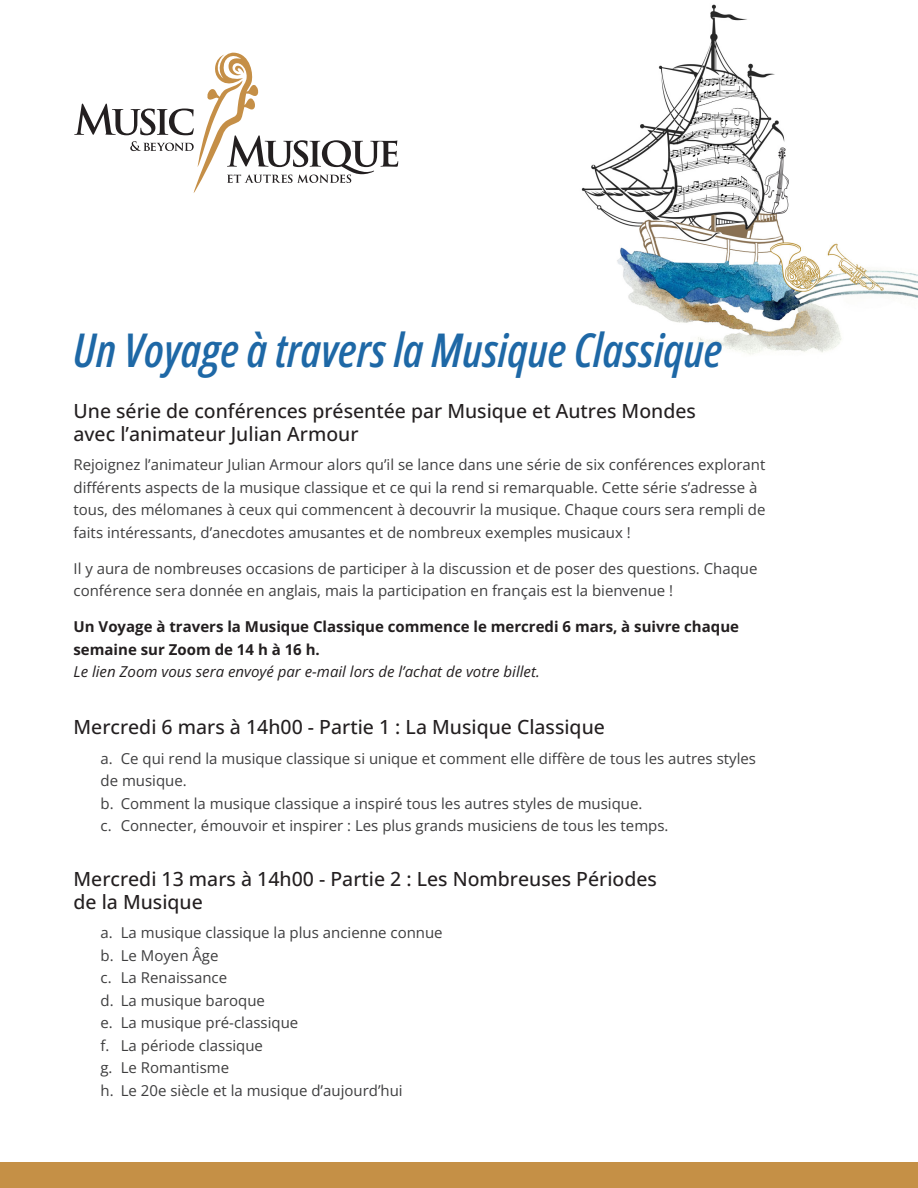
<style>
.page{position:relative;width:918px;height:1188px;background:#fff}
.page>*{position:absolute;margin:0;border:0;box-sizing:border-box;transform-origin:0 0}
.Heading_big{font:italic 600 46.5px "Open Sans Condensed";color:#1e68a6}
.t1{font:500 19.5px/23.4px "Open Sans";color:#231f20}
.Body{font:15px/22.5px "Open Sans";color:#3e3e3f}
.Bold_body{font:700 15px/22.5px "Open Sans";color:#231f20}
.s1{font-weight:400;font-style:italic}
</style>
<div class="page">
<img style="left:581px;top:4px;width:337px;height:351px">
<div style="left:0;top:1162px;width:918px;height:26px;background:#c59046"></div>
<svg style="left:74px;top:53px;width:324px;height:140px"></svg>
<p class="Heading_big" style="left:74px;top:318px;width:650px">Un Voyage à travers la Musique Classique</p>
<p class="t1" style="left:74px;top:398px;width:624px">Une série de conférences présentée par Musique et Autres Mondes avec l’animateur Julian Armour</p>
<p class="Body" style="left:74px;top:453px;width:694px">Rejoignez l’animateur Julian Armour alors qu’il se lance dans une série de six conférences explorant différents aspects de la musique classique et ce qui la rend si remarquable. Cette série s’adresse à tous, des mélomanes à ceux qui commencent à decouvrir la musique. Chaque cours sera rempli de faits intéressants, d’anecdotes amusantes et de nombreux exemples musicaux !</p>
<p class="Body" style="left:74px;top:557px;width:685px">Il y aura de nombreuses occasions de participer à la discussion et de poser des questions. Chaque conférence sera donnée en anglais, mais la participation en français est la bienvenue !</p>
<p class="Bold_body" style="left:74px;top:615px;width:667px">Un Voyage à travers la Musique Classique commence le mercredi 6 mars, à suivre chaque semaine sur Zoom de 14 h à 16 h.<br><span class="s1">Le lien Zoom vous sera envoyé par e-mail lors de l’achat de votre billet.</span></p>
<p class="t1" style="left:74px;top:715px;width:533px">Mercredi 6 mars à 14h00 - Partie 1 : La Musique Classique</p>
<p class="Body" style="left:100px;top:746px;width:657px">a. Ce qui rend la musique classique si unique et comment elle diffère de tous les autres styles de musique.</p>
<p class="Body" style="left:100px;top:791px;width:543px">b. Comment la musique classique a inspiré tous les autres styles de musique.</p>
<p class="Body" style="left:100px;top:814px;width:570px">c. Connecter, émouvoir et inspirer : Les plus grands musiciens de tous les temps.</p>
<p class="t1" style="left:74px;top:866px;width:585px">Mercredi 13 mars à 14h00 - Partie 2 : Les Nombreuses Périodes de la Musique</p>
<p class="Body" style="left:100px;top:921px;width:344px">a. La musique classique la plus ancienne connue</p>
<p class="Body" style="left:100px;top:944px;width:120px">b. Le Moyen Âge</p>
<p class="Body" style="left:100px;top:966px;width:128px">c. La Renaissance</p>
<p class="Body" style="left:100px;top:989px;width:166px">d. La musique baroque</p>
<p class="Body" style="left:100px;top:1011px;width:199px">e. La musique pré-classique</p>
<p class="Body" style="left:100px;top:1034px;width:164px">f. La période classique</p>
<p class="Body" style="left:100px;top:1056px;width:130px">g. Le Romantisme</p>
<p class="Body" style="left:100px;top:1079px;width:304px">h. Le 20e siècle et la musique d’aujourd’hui</p>
</div>
